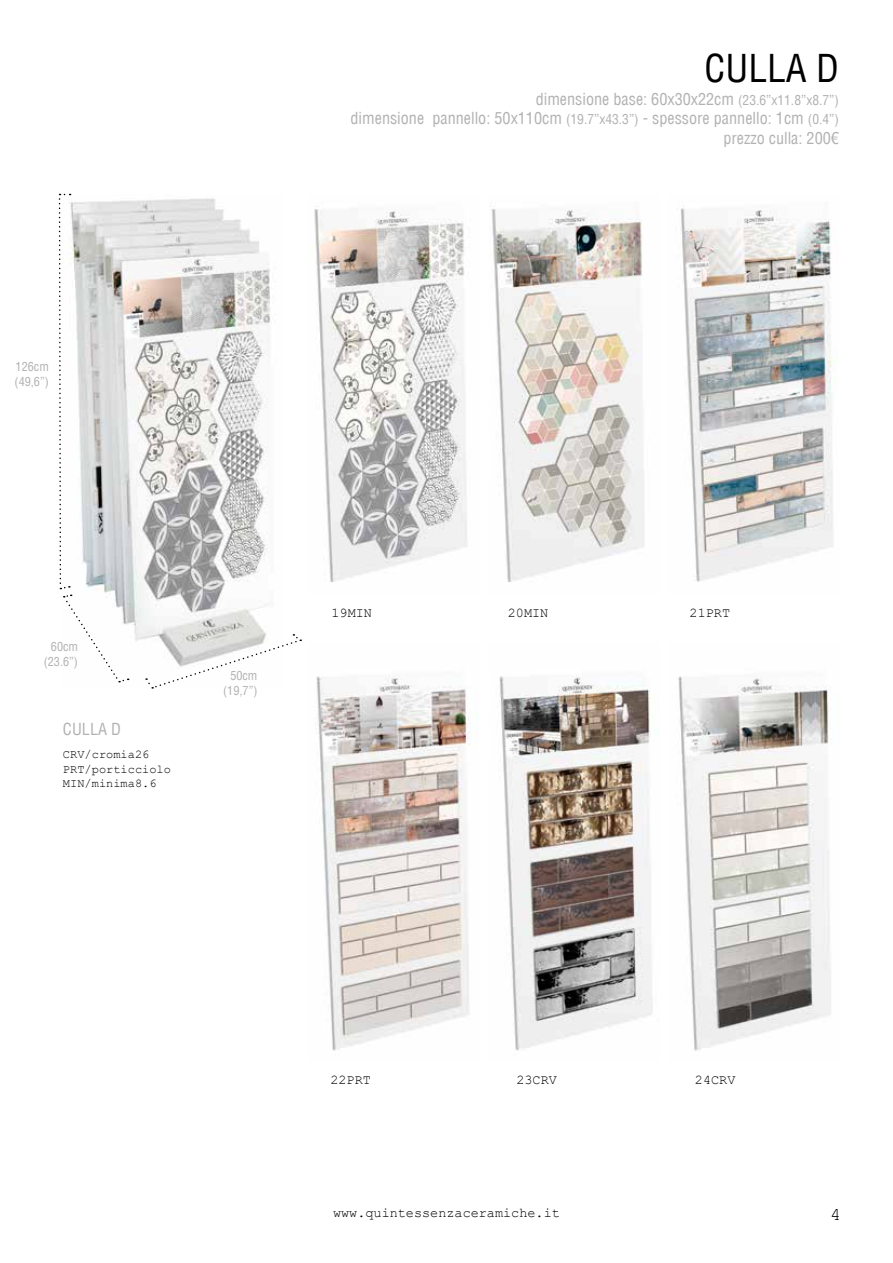
<style>
.page{position:relative;width:893px;height:1263px;background:#fff}
.page>*{position:absolute;margin:0;border:0;box-sizing:border-box;transform-origin:0 0}
.t1{font:condensed 37.5px "Helvetica LT";color:#000}
.t2{font:18px "Courier New";color:#000}
.t3{font:condensed 16.2px/19.5px "Helvetica LT";color:#b3b2b2;text-align:right}
.t4{font:13.5px "Courier New";color:#000}
.t5{font:condensed 12.15px/14.7px "Helvetica LT";color:#b3b2b2;text-align:center}
.t6{font:12px/14.4px "Courier New";color:#000}
.s1{font-size:13.5px}
</style>
<div class="page">
<img style="left:680px;top:205px;width:153px;height:377px">
<img style="left:678px;top:676px;width:153px;height:375px">
<img style="left:491px;top:209px;width:153px;height:373px">
<img style="left:315px;top:676px;width:155px;height:375px">
<img style="left:314px;top:206px;width:153px;height:376px">
<img style="left:70px;top:194px;width:200px;height:486px">
<img style="left:499px;top:676px;width:154px;height:375px">
<svg style="left:58px;top:194px;width:13px;height:395px"></svg>
<svg style="left:63px;top:595px;width:66px;height:88px"></svg>
<svg style="left:145px;top:634px;width:156px;height:55px"></svg>
<p class="t5" style="left:15px;top:359px;width:36px;text-align:left">126cm (49,6”)</p>
<h1 class="t1" style="left:705px;top:45px;width:136px">CULLA D</h1>
<p class="t3" style="left:350px;top:89px;width:490px">dimensione base: 60x30x22cm <span class="s1">(23.6”x11.8”x8.7”)<br></span>dimensione pannello: 50x110cm <span class="s1">(19.7”x43.3”)</span> - spessore pannello: 1cm <span class="s1">(0.4”) </span>prezzo culla: 200€</p>
<p class="t5" style="left:44px;top:639px;width:36px">60cm (23.6”)</p>
<p class="t3" style="left:63px;top:719px;width:60px">CULLA D</p>
<p class="t6" style="left:63px;top:747px;width:110px">CRV/cromia26<br>PRT/porticciolo<br>MIN/minima8.6</p>
<p class="t5" style="left:223px;top:668px;width:36px">50cm (19,7”)</p>
<p class="t4" style="left:331px;top:604px;width:42px">19MIN</p>
<p class="t4" style="left:508px;top:604px;width:42px">20MIN</p>
<p class="t4" style="left:690px;top:604px;width:42px">21PRT</p>
<p class="t4" style="left:330px;top:1072px;width:42px">22PRT</p>
<p class="t4" style="left:516px;top:1072px;width:42px">23CRV</p>
<p class="t4" style="left:695px;top:1072px;width:42px">24CRV</p>
<p class="t4" style="left:333px;top:1205px;width:228px">www.quintessenzaceramiche.it</p>
<p class="t2" style="left:830px;top:1203px;width:12px">4</p>
</div>
